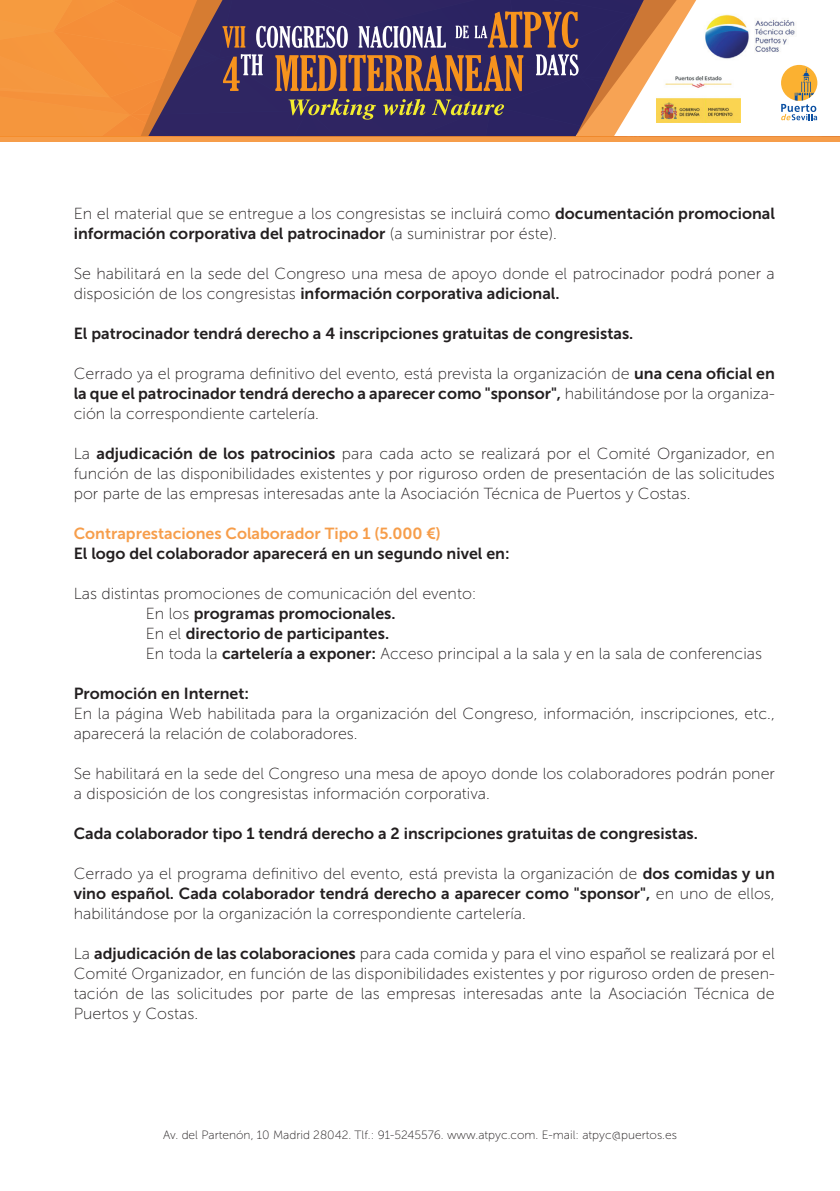
<style>
.page{position:relative;width:840px;height:1191px;background:#fff}
.page>*{position:absolute;margin:0;border:0;box-sizing:border-box;transform-origin:0 0}
.t1{font:16px/20px "Museo Sans 100";color:#231f20;text-align:justify}
.t2{font:16px/20px "Museo Sans 700";color:#231f20}
.t3{font:16px "Museo Sans 700";color:rgb(245 140 42/.85)}
.t4{font:12px "Museo Sans 100";color:#231f20}
.s1{font-family:"Museo Sans 700"}
.s2{font-family:"Museo Sans 100"}
</style>
<div class="page">
<svg style="left:0;top:0;width:818px;height:136px"></svg>
<div style="left:0;top:136px;width:839px;height:6px;background:#f69d4a"></div>
<p class="t1" style="left:74px;top:203px;width:702px">En el material que se entregue a los congresistas se incluirá como <span class="s1">documentación promocional</span></p>
<p class="t2" style="left:74px;top:223px;width:484px">información corporativa del patrocinador <span class="s2">(a suministrar por éste).</span></p>
<p class="t1" style="left:74px;top:263px;width:702px">Se habilitará en la sede del Congreso una mesa de apoyo donde el patrocinador podrá poner a</p>
<p class="t2" style="left:74px;top:283px;width:487px"><span class="s2">disposición de los congresistas</span> información corporativa adicional.</p>
<p class="t2" style="left:74px;top:323px;width:561px">El patrocinador tendrá derecho a 4 inscripciones gratuitas de congresistas.</p>
<p class="t1" style="left:74px;top:363px;width:702px">Cerrado ya el programa definitivo del evento, está prevista la organización de <span class="s1">una cena oficial en</span></p>
<p class="t2" style="left:74px;top:383px;width:702px">la que el patrocinador tendrá derecho a aparecer como "sponsor", <span class="s2">habilitándose por la organiza-</span></p>
<p class="t1" style="left:74px;top:403px;width:247px">ción la correspondiente cartelería.</p>
<p class="t1" style="left:74px;top:443px;width:702px">La <span class="s1">adjudicación de los patrocinios</span> para cada acto se realizará por el Comité Organizador, en función de las disponibilidades existentes y por riguroso orden de presentación de las solicitudes por parte de las empresas interesadas ante la Asociación Técnica de Puertos y Costas.</p>
<p class="t3" style="left:74px;top:524px;width:368px">Contraprestaciones Colaborador Tipo 1 (5.000 €)</p>
<p class="t2" style="left:74px;top:543px;width:437px">El logo del colaborador aparecerá en un segundo nivel en:</p>
<p class="t1" style="left:74px;top:583px;width:404px">Las distintas promociones de comunicación del evento:</p>
<p class="t2" style="left:146px;top:603px;width:251px"><span class="s2">En los</span> programas promocionales.<br><span class="s2">En el</span> directorio de participantes.</p>
<p class="t1" style="left:146px;top:643px;width:617px">En toda la <span class="s1">cartelería a exponer:</span> Acceso principal a la sala y en la sala de conferencias</p>
<p class="t2" style="left:74px;top:683px;width:177px">Promoción en Internet:</p>
<p class="t1" style="left:74px;top:703px;width:702px">En la página Web habilitada para la organización del Congreso, información, inscripciones, etc., aparecerá la relación de colaboradores.</p>
<p class="t1" style="left:74px;top:763px;width:702px">Se habilitará en la sede del Congreso una mesa de apoyo donde los colaboradores podrán poner a disposición de los congresistas información corporativa.</p>
<p class="t2" style="left:74px;top:823px;width:625px">Cada colaborador tipo 1 tendrá derecho a 2 inscripciones gratuitas de congresistas.</p>
<p class="t1" style="left:74px;top:863px;width:702px">Cerrado ya el programa definitivo del evento, está prevista la organización de <span class="s1">dos comidas y un</span></p>
<p class="t2" style="left:74px;top:883px;width:702px">vino español. Cada colaborador tendrá derecho a aparecer como "sponsor", <span class="s2">en uno de ellos,</span></p>
<p class="t1" style="left:74px;top:903px;width:453px">habilitándose por la organización la correspondiente cartelería.</p>
<p class="t1" style="left:74px;top:943px;width:702px">La <span class="s1">adjudicación de las colaboraciones</span> para cada comida y para el vino español se realizará por el Comité Organizador, en función de las disponibilidades existentes y por riguroso orden de presen&shy;tación de las solicitudes por parte de las empresas interesadas ante la Asociación Técnica de Puertos y Costas.</p>
<p class="t4" style="left:163px;top:1128px;width:515px">Av. del Partenón, 10 Madrid 28042. Tlf.: 91-5245576. www.atpyc.com. E-mail: atpyc@puertos.es</p>
</div>
